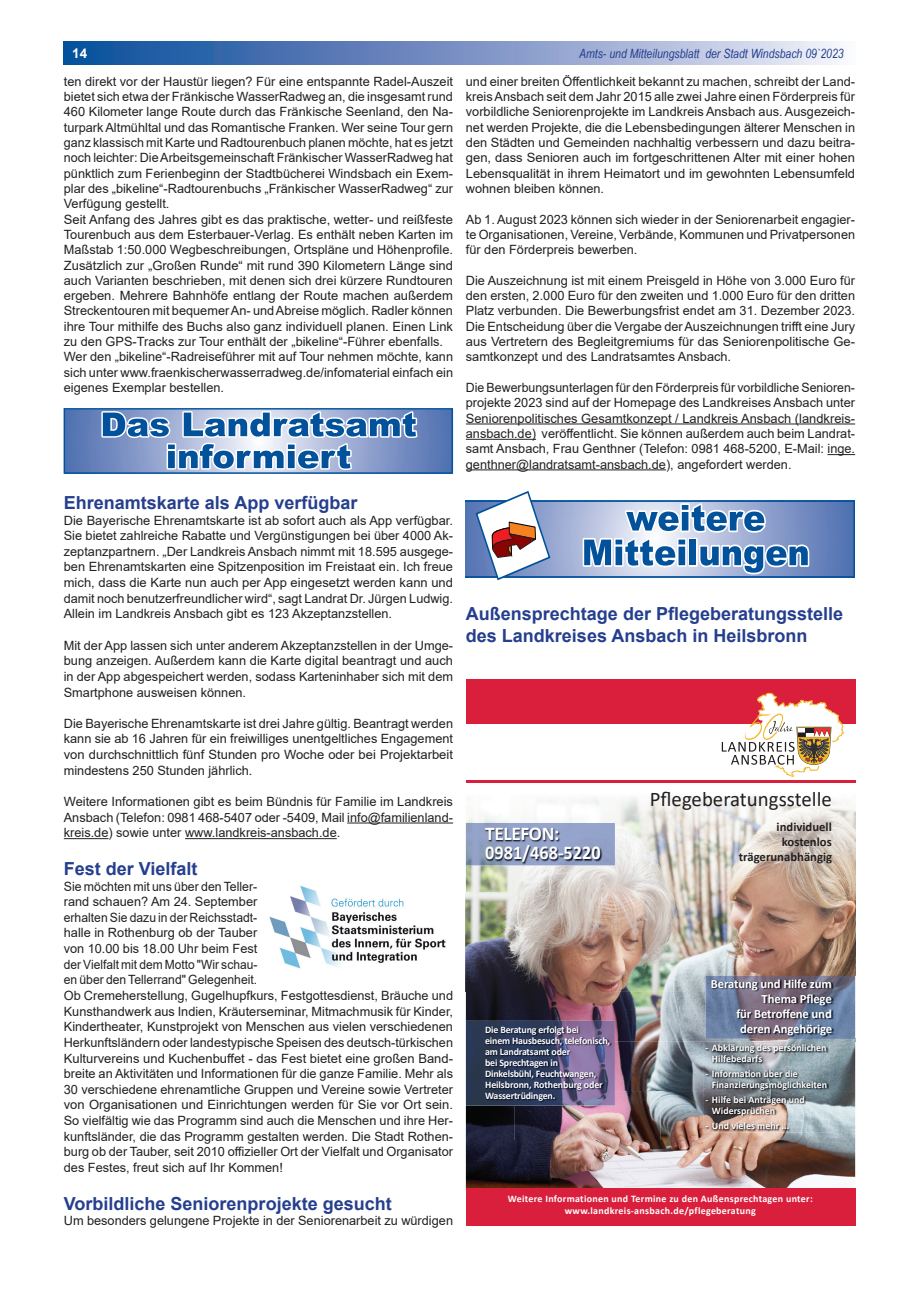
<style>
.page{position:relative;width:919px;height:1289px;background:#fff}
.page>*{position:absolute;margin:0;border:0;box-sizing:border-box;transform-origin:0 0}
.t1{font:20.85px "Calibri";color:#231f20}
.t2{font:700 19.5px/19px "Calibri";color:#fff}
.t3{font:700 18px/21.6px "Arial";color:#253f8e}
.t4{font:700 13.5px "Arial";color:#fff}
.t5{font:12.75px/15.3px "Arial";color:#231f20;text-align:justify}
.t6{font:700 12.75px/15px "Calibri";letter-spacing:-.01em;color:#fff;text-align:right}
.t7{font:italic 12.75px "Arial Narrow";color:#253f8e}
.t8{font:700 12.75px/15px "Calibri";color:#231f20;text-align:right}
.t9{font:700 9.9px/10.8px "Calibri";letter-spacing:-.02em;color:#fff}
.t10{font:700 9.9px/10.8px "Calibri";color:#fff}
.t11{font:700 9.9px/12px "Calibri";letter-spacing:.03em;color:#fff;text-align:center}
</style>
<div class="page">
<img style="left:64px;top:41px;width:774px;height:24px">
<svg style="left:64px;top:408px;width:388px;height:66px;background:#7797c5"></svg>
<svg style="left:466px;top:491px;width:389px;height:90px"></svg>
<hr style="left:347px;top:822px;width:106px;height:1px;background:#231f20">
<hr style="left:64px;top:838px;width:44px;height:1px;background:#231f20">
<hr style="left:185px;top:838px;width:152px;height:1px;background:#231f20">
<hr style="left:466px;top:423px;width:389px;height:1px;background:#231f20">
<hr style="left:466px;top:439px;width:70px;height:1px;background:#231f20">
<svg style="left:827px;top:454px;width:28px;height:1px"></svg>
<hr style="left:466px;top:469px;width:200px;height:1px;background:#231f20">
<img style="left:269px;top:885px;width:177px;height:84px">
<img style="left:466px;top:796px;width:389px;height:146px">
<img style="left:466px;top:942px;width:291px;height:99px">
<img style="left:757px;top:942px;width:98px;height:33px">
<img style="left:757px;top:1038px;width:98px;height:3px">
<img style="left:466px;top:1105px;width:48px;height:83px">
<img style="left:615px;top:1041px;width:240px;height:50px">
<img style="left:514px;top:1091px;width:341px;height:97px">
<div style="left:466px;top:679px;width:389px;height:44px;background:#da1f3d"></div>
<div style="left:466px;top:1188px;width:389px;height:38px;background:#da1f3d"></div>
<hr style="left:466px;top:780px;width:389px;height:3px;background:#da1f3d">
<img style="left:705px;top:975px;width:150px;height:63px">
<img style="left:711px;top:979px;width:122px;height:58px">
<svg style="left:721px;top:692px;width:123px;height:85px"></svg>
<img style="left:703px;top:1041px;width:126px;height:91px">
<img style="left:705px;top:1044px;width:124px;height:87px">
<img style="left:466px;top:1020px;width:149px;height:85px">
<img style="left:485px;top:1026px;width:127px;height:76px">
<img style="left:466px;top:823px;width:149px;height:42px">
<img style="left:485px;top:827px;width:117px;height:37px">
<p class="t4" style="left:72px;top:44px;width:17px">14</p>
<p class="t7" style="left:579px;top:44px;width:266px">Amts- und Mitteilungsblatt der Stadt Windsbach 09`2023</p>
<p class="t5" style="left:64px;top:74px;width:391px;text-align:left">ten direkt vor der Haustür liegen? Für eine entspannte Radel-Auszeit bietet sich etwa der Fränkische WasserRadweg an, die insgesamt rund 460 Kilometer lange Route durch das Fränkische Seenland, den Na&shy;turpark Altmühltal und das Romantische Franken. Wer seine Tour gern ganz klassisch mit Karte und Radtourenbuch planen möchte, hat es jetzt noch leichter: Die Arbeitsgemeinschaft Fränkischer WasserRadweg hat pünktlich zum Ferienbeginn der Stadtbücherei Windsbach ein Exem&shy;plar des „bikeline“-Radtourenbuchs „Fränkischer WasserRadweg“ zur Verfügung gestellt.<br>Seit Anfang des Jahres gibt es das praktische, wetter- und reißfeste Tourenbuch aus dem Esterbauer-Verlag. Es enthält neben Karten im Maßstab 1:50.000 Wegbeschreibungen, Ortspläne und Höhenprofile.<br>Zusätzlich zur „Großen Runde“ mit rund 390 Kilometern Länge sind auch Varianten beschrieben, mit denen sich drei kürzere Rundtouren ergeben. Mehrere Bahnhöfe entlang der Route machen außerdem Streckentouren mit bequemer An- und Abreise möglich. Radler können ihre Tour mithilfe des Buchs also ganz individuell planen. Einen Link zu den GPS-Tracks zur Tour enthält der „bikeline“-Führer ebenfalls.<br>Wer den „bikeline“-Radreiseführer mit auf Tour nehmen möchte, kann sich unter www.fraenkischerwasserradweg.de/infomaterial einfach ein eigenes Exemplar bestellen.</p>
<p class="t5" style="left:466px;top:74px;width:391px">und einer breiten Öffentlichkeit bekannt zu machen, schreibt der Land&shy;kreis Ansbach seit dem Jahr 2015 alle zwei Jahre einen Förderpreis für vorbildliche Seniorenprojekte im Landkreis Ansbach aus. Ausgezeich&shy;net werden Projekte, die die Lebensbedingungen älterer Menschen in den Städten und Gemeinden nachhaltig verbessern und dazu beitra&shy;gen, dass Senioren auch im fortgeschrittenen Alter mit einer hohen Lebensqualität in ihrem Heimatort und im gewohnten Lebensumfeld wohnen bleiben können.</p>
<p class="t5" style="left:466px;top:211px;width:391px">Ab 1. August 2023 können sich wieder in der Seniorenarbeit engagier&shy;te Organisationen, Vereine, Verbände, Kommunen und Privatpersonen für den Förderpreis bewerben.</p>
<p class="t5" style="left:466px;top:273px;width:391px">Die Auszeichnung ist mit einem Preisgeld in Höhe von 3.000 Euro für den ersten, 2.000 Euro für den zweiten und 1.000 Euro für den dritten Platz verbunden. Die Bewerbungsfrist endet am 31. Dezember 2023.<br>Die Entscheidung über die Vergabe der Auszeichnungen trifft eine Jury aus Vertretern des Begleitgremiums für das Seniorenpolitische Ge&shy;samtkonzept und des Landratsamtes Ansbach.</p>
<p class="t5" style="left:466px;top:380px;width:391px">Die Bewerbungsunterlagen für den Förderpreis für vorbildliche Senioren&shy;projekte 2023 sind auf der Homepage des Landkreises Ansbach unter Seniorenpolitisches Gesamtkonzept / Landkreis Ansbach (landkreis&shy;ansbach.de) veröffentlicht. Sie können außerdem auch beim Landrat&shy;samt Ansbach, Frau Genthner (Telefon: 0981 468-5200, E-Mail: inge. genthner@landratsamt-ansbach.de), angefordert werden.</p>
<h3 class="t3" style="left:64px;top:492px;width:295px">Ehrenamtskarte als App verfügbar</h3>
<p class="t5" style="left:64px;top:512px;width:391px">Die Bayerische Ehrenamtskarte ist ab sofort auch als App verfügbar.<br>Sie bietet zahlreiche Rabatte und Vergünstigungen bei über 4000 Ak&shy;zeptanzpartnern. „Der Landkreis Ansbach nimmt mit 18.595 ausgege&shy;ben Ehrenamtskarten eine Spitzenposition im Freistaat ein. Ich freue mich, dass die Karte nun auch per App eingesetzt werden kann und damit noch benutzerfreundlicher wird“, sagt Landrat Dr. Jürgen Ludwig.<br>Allein im Landkreis Ansbach gibt es 123 Akzeptanzstellen.</p>
<p class="t5" style="left:64px;top:637px;width:391px">Mit der App lassen sich unter anderem Akzeptanzstellen in der Umge&shy;bung anzeigen. Außerdem kann die Karte digital beantragt und auch in der App abgespeichert werden, sodass Karteninhaber sich mit dem Smartphone ausweisen können.</p>
<p class="t5" style="left:64px;top:715px;width:391px">Die Bayerische Ehrenamtskarte ist drei Jahre gültig. Beantragt werden kann sie ab 16 Jahren für ein freiwilliges unentgeltliches Engagement von durchschnittlich fünf Stunden pro Woche oder bei Projektarbeit mindestens 250 Stunden jährlich.</p>
<p class="t5" style="left:64px;top:793px;width:391px">Weitere Informationen gibt es beim Bündnis für Familie im Landkreis Ansbach (Telefon: 0981 468-5407 oder -5409, Mail info@familienland&shy;kreis.de) sowie unter www.landkreis-ansbach.de.</p>
<h3 class="t3" style="left:64px;top:858px;width:135px">Fest der Vielfalt</h3>
<p class="t5" style="left:64px;top:878px;width:391px;text-align:left">Sie möchten mit uns über den Teller-<br>rand schauen? Am 24. September<br>erhalten Sie dazu in der Reichsstadt-<br>halle in Rothenburg ob der Tauber<br>von 10.00 bis 18.00 Uhr beim Fest<br>der Vielfalt mit dem Motto "Wir schau-<br>en über den Tellerrand" Gelegenheit.<br>Ob Cremeherstellung, Gugelhupfkurs, Festgottesdienst, Bräuche und Kunsthandwerk aus Indien, Kräuterseminar, Mitmachmusik für Kinder, Kindertheater, Kunstprojekt von Menschen aus vielen verschiedenen Herkunftsländern oder landestypische Speisen des deutsch-türkischen Kulturvereins und Kuchenbuffet - das Fest bietet eine großen Band&shy;breite an Aktivitäten und Informationen für die ganze Familie. Mehr als 30 verschiedene ehrenamtliche Gruppen und Vereine sowie Vertreter von Organisationen und Einrichtungen werden für Sie vor Ort sein.<br>So vielfältig wie das Programm sind auch die Menschen und ihre Her&shy;kunftsländer, die das Programm gestalten werden. Die Stadt Rothen&shy;burg ob der Tauber, seit 2010 offizieller Ort der Vielfalt und Organisator des Festes, freut sich auf Ihr Kommen!</p>
<h3 class="t3" style="left:64px;top:1192px;width:329px">Vorbildliche Seniorenprojekte gesucht</h3>
<p class="t5" style="left:64px;top:1212px;width:391px">Um besonders gelungene Projekte in der Seniorenarbeit zu würdigen</p>
<h3 class="t3" style="left:466px;top:603px;width:379px">Außensprechtage der Pflegeberatungsstelle des Landkreises Ansbach in Heilsbronn</h3>
<h2 class="t2" style="left:485px;top:823px;width:117px">TELEFON:<br>0981/468-5220</h2>
<h1 class="t1" style="left:649px;top:785px;width:184px">Pflegeberatungsstelle</h1>
<p class="t8" style="left:738px;top:819px;width:95px">individuell kostenlos trägerunabhängig</p>
<p class="t9" style="left:485px;top:1024px;width:126px">Die Beratung erfolgt bei<br>einem Hausbesuch, telefonisch, am Landratsamt oder<br>bei Sprechtagen in<br>Dinkelsbühl, Feuchtwangen,<br>Heilsbronn, Rothenburg oder<br>Wassertrüdingen.</p>
<p class="t6" style="left:711px;top:976px;width:123px">Beratung und Hilfe zum<br>Thema Pflege<br>für Betroffene und deren Angehörige</p>
<p class="t10" style="left:711px;top:1042px;width:116px;text-indent:-6px">- Abklärung des persönlichen<br>Hilfebedarfs</p>
<p class="t10" style="left:711px;top:1068px;width:117px;text-indent:-6px">- Information über die<br>Finanzierungsmöglichkeiten</p>
<p class="t10" style="left:711px;top:1093px;width:94px;text-indent:-6px">- Hilfe bei Anträgen und<br>Widersprüchen</p>
<p class="t10" style="left:705px;top:1120px;width:85px">- Und vieles mehr ...</p>
<p class="t11" style="left:507px;top:1192px;width:306px">Weitere Informationen und Termine zu den Außensprechtagen unter: www.landkreis-ansbach.de/pflegeberatung</p>
</div>
